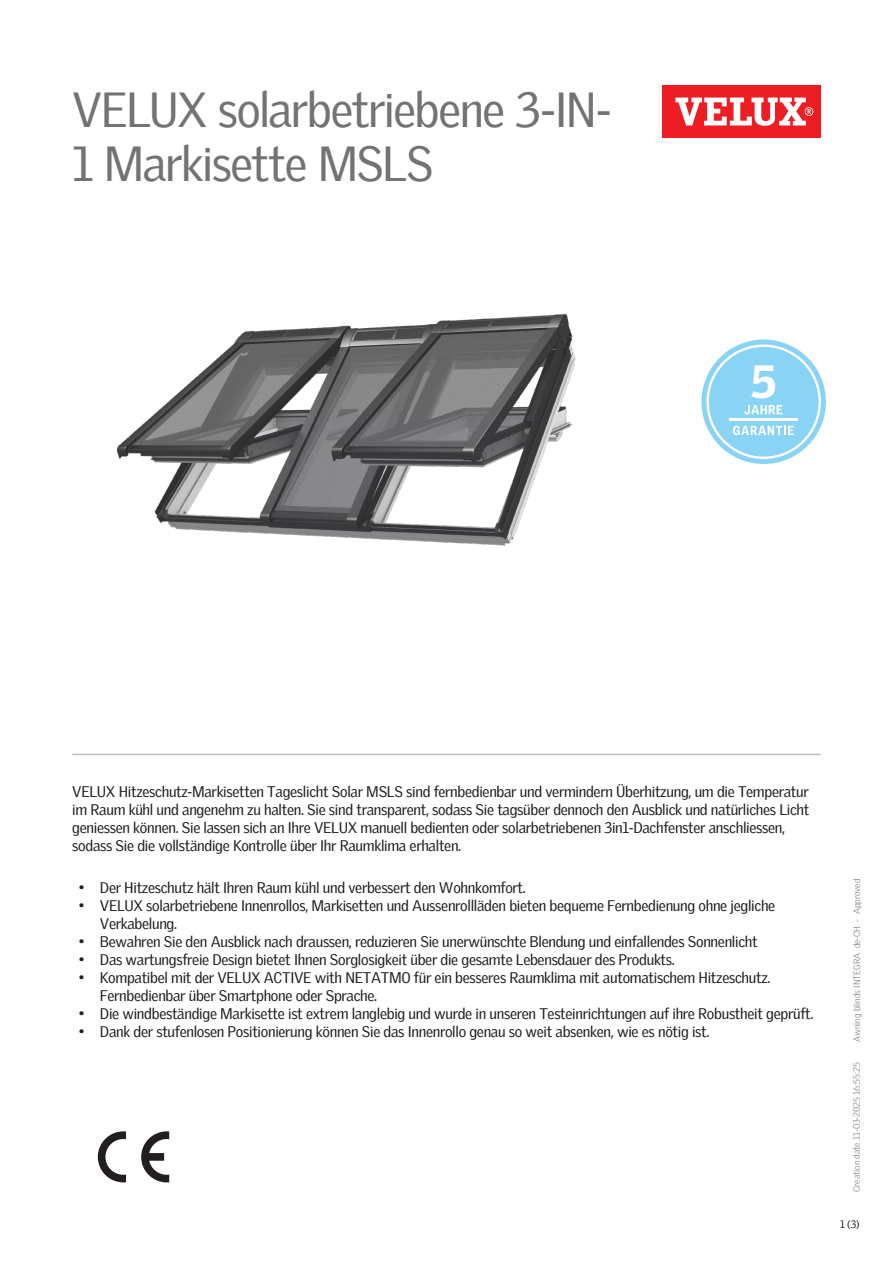
<style>
.page{position:relative;width:893px;height:1263px;background:#fff}
.page>*{position:absolute;margin:0;border:0;box-sizing:border-box;transform-origin:0 0}
.Headline{font:48px/54px "Velux Gothic";letter-spacing:-.03em;color:#737371}
.t1{font:900 45.3px "Velux Gothic";color:#fff}
.Body_Regular{font:15px/18px "Velux Gothic";letter-spacing:-.02em;color:#231f20}
.t2{font:10.5px "Velux Gothic";color:#231f20}
.t3{font:300 9px "Velux Gothic";color:#7c7e81}
</style>
<div class="page">
<div style="left:662px;top:85px;width:159px;height:53px;background:#ee1d23"></div>
<svg style="left:675px;top:98px;width:138px;height:28px"></svg>
<hr style="left:72px;top:754px;width:749px;height:1px;background:#bcbdbb">
<svg style="left:141px;top:1131px;width:28px;height:51px"></svg>
<svg style="left:98px;top:1131px;width:28px;height:51px"></svg>
<img style="left:116px;top:313px;width:460px;height:233px">
<svg style="left:701px;top:339px;width:125px;height:125px"></svg>
<p class="Headline" style="left:72px;top:79px;width:541px">VELUX solarbetriebene 3-IN-<br>1 Markisette MSLS</p>
<p class="t1" style="left:751px;top:353px;width:27px">5</p>
<p class="Body_Regular" style="left:72px;top:781px;width:739px">VELUX Hitzeschutz-Markisetten Tageslicht Solar MSLS sind fernbedienbar und vermindern Überhitzung, um die Temperatur im Raum kühl und angenehm zu halten. Sie sind transparent, sodass Sie tagsüber dennoch den Ausblick und natürliches Licht geniessen können. Sie lassen sich an Ihre VELUX manuell bedienten oder solarbetriebenen 3in1-Dachfenster anschliessen, sodass Sie die vollständige Kontrolle über Ihr Raumklima erhalten.</p>
<p class="Body_Regular" style="left:79px;top:878px;width:449px">• Der Hitzeschutz hält Ihren Raum kühl und verbessert den Wohnkomfort.</p>
<p class="Body_Regular" style="left:100px;top:896px;width:677px;text-indent:-21px">• VELUX solarbetriebene Innenrollos, Markisetten und Aussenrollläden bieten bequeme Fernbedienung ohne jegliche<br>Verkabelung.</p>
<p class="Body_Regular" style="left:79px;top:932px;width:681px">• Bewahren Sie den Ausblick nach draussen, reduzieren Sie unerwünschte Blendung und einfallendes Sonnenlicht</p>
<p class="Body_Regular" style="left:79px;top:950px;width:598px">• Das wartungsfreie Design bietet Ihnen Sorglosigkeit über die gesamte Lebensdauer des Produkts.</p>
<p class="Body_Regular" style="left:100px;top:968px;width:672px;text-indent:-21px">• Kompatibel mit der VELUX ACTIVE with NETATMO für ein besseres Raumklima mit automatischem Hitzeschutz.<br>Fernbedienbar über Smartphone oder Sprache.</p>
<p class="Body_Regular" style="left:79px;top:1004px;width:736px">• Die windbeständige Markisette ist extrem langlebig und wurde in unseren Testeinrichtungen auf ihre Robustheit geprüft.</p>
<p class="Body_Regular" style="left:79px;top:1022px;width:632px">• Dank der stufenlosen Positionierung können Sie das Innenrollo genau so weit absenken, wie es nötig ist.</p>
<p class="t3" style="left:850px;top:1042px;width:165px;rotate:-90deg">Awning blinds INTEGRA de-CH - Approved</p>
<p class="t3" style="left:850px;top:1192px;width:131px;rotate:-90deg">Creation date 11-03-2025 16:55:25</p>
<p class="t2" style="left:840px;top:1216px;width:21px">1 (3)</p>
</div>
